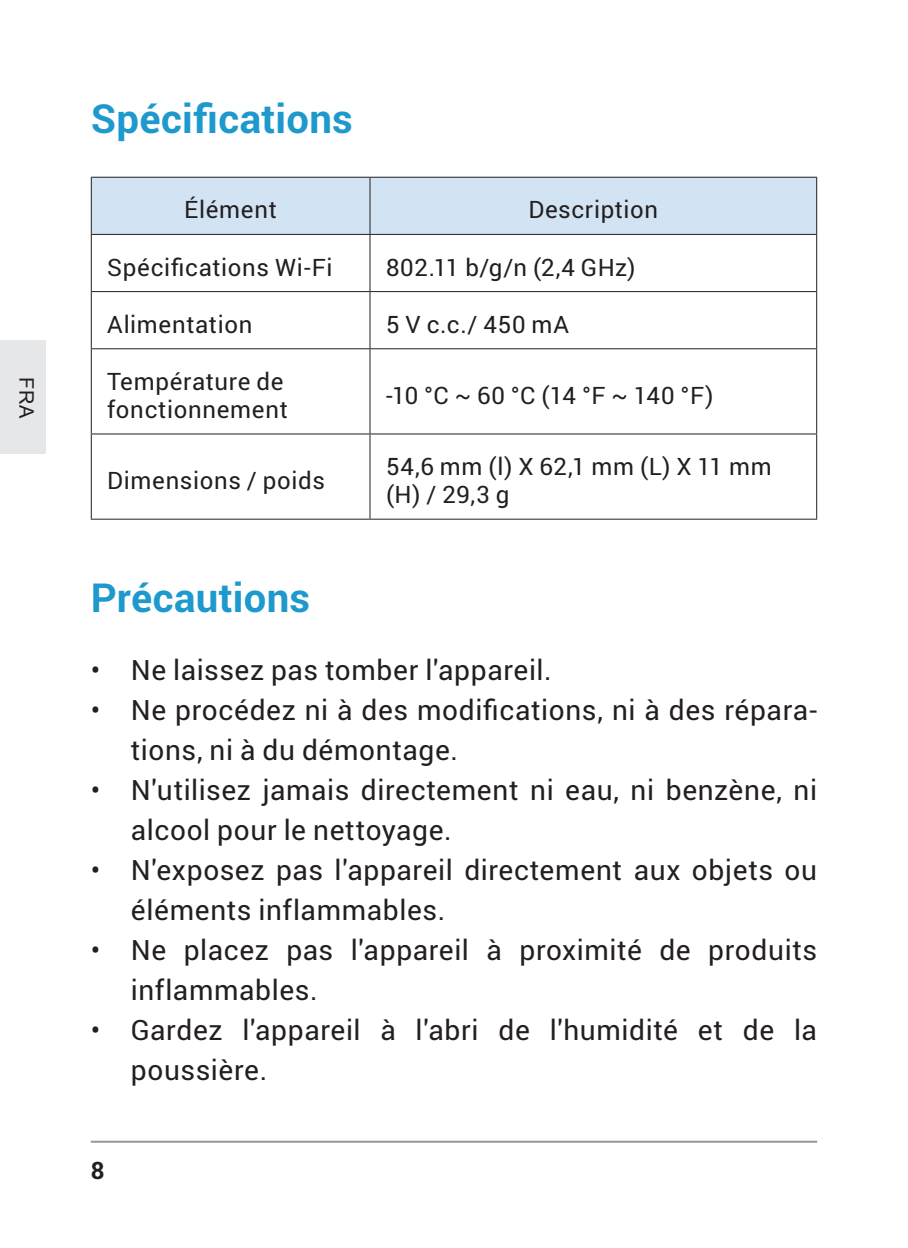
<style>
.page{position:relative;width:908px;height:1248px;background:#fff}
.page>*{position:absolute;margin:0;border:0;box-sizing:border-box;transform-origin:0 0}
.t1{font:700 40px "Roboto";letter-spacing:.01em;color:#1e99cd}
.list-bul{font:28px/40px "Roboto";letter-spacing:.02em;color:#231f20}
.list-bul-first{font:28px "Roboto";letter-spacing:.02em;color:#231f20}
.main-p{font:24px/28px "Roboto";letter-spacing:.025em;color:#231f20}
.t2{font:700 24px "Roboto";color:#231f20}
.t3{font:20px "Arial";color:#231f20}
</style>
<div class="page">
<hr style="left:91px;top:1140px;width:725px;height:2px;background:#939598">
<div style="left:0;top:340px;width:45px;height:114px;background:#e6e7e9"></div>
<div style="left:92px;top:178px;width:723px;height:56px;background:#d2e4f3"></div>
<hr style="left:91px;top:176px;width:279px;height:2px;background:#231f20">
<hr style="left:91px;top:178px;width:1px;height:56px;background:#231f20">
<hr style="left:370px;top:176px;width:446px;height:2px;background:#231f20">
<hr style="left:369px;top:178px;width:1px;height:56px;background:#231f20">
<hr style="left:815px;top:178px;width:2px;height:56px;background:#231f20">
<hr style="left:91px;top:234px;width:279px;height:1px;background:#231f20">
<hr style="left:91px;top:235px;width:1px;height:56px;background:#231f20">
<hr style="left:370px;top:234px;width:446px;height:1px;background:#231f20">
<hr style="left:369px;top:235px;width:1px;height:56px;background:#231f20">
<hr style="left:815px;top:235px;width:2px;height:56px;background:#231f20">
<hr style="left:91px;top:291px;width:279px;height:1px;background:#231f20">
<hr style="left:91px;top:292px;width:1px;height:56px;background:#231f20">
<hr style="left:370px;top:291px;width:446px;height:1px;background:#231f20">
<hr style="left:369px;top:292px;width:1px;height:56px;background:#231f20">
<hr style="left:815px;top:292px;width:2px;height:56px;background:#231f20">
<hr style="left:91px;top:348px;width:279px;height:1px;background:#231f20">
<hr style="left:91px;top:349px;width:1px;height:84px;background:#231f20">
<hr style="left:91px;top:433px;width:279px;height:1px;background:#231f20">
<hr style="left:91px;top:434px;width:1px;height:84px;background:#231f20">
<hr style="left:370px;top:348px;width:446px;height:1px;background:#231f20">
<hr style="left:369px;top:349px;width:1px;height:84px;background:#231f20">
<hr style="left:815px;top:349px;width:2px;height:84px;background:#231f20">
<hr style="left:370px;top:433px;width:446px;height:1px;background:#231f20">
<hr style="left:369px;top:434px;width:1px;height:84px;background:#231f20">
<hr style="left:815px;top:434px;width:2px;height:84px;background:#231f20">
<hr style="left:91px;top:518px;width:279px;height:2px;background:#231f20">
<hr style="left:370px;top:518px;width:446px;height:2px;background:#231f20">
<p class="t3" style="left:40px;top:376px;width:44px;rotate:90deg">FRA</p>
<p class="t1" style="left:91px;top:90px;width:263px">Spécifications</p>
<p class="main-p" style="left:184px;top:195px;width:94px">Élément</p>
<p class="main-p" style="left:528px;top:195px;width:131px">Description</p>
<p class="main-p" style="left:107px;top:252px;width:227px">Spécifications Wi-Fi</p>
<p class="main-p" style="left:386px;top:252px;width:251px">802.11 b/g/n (2,4 GHz)</p>
<p class="main-p" style="left:107px;top:309px;width:146px">Alimentation</p>
<p class="main-p" style="left:386px;top:309px;width:184px">5 V c.c./ 450 mA</p>
<p class="main-p" style="left:107px;top:366px;width:182px">Température de fonctionnement</p>
<p class="main-p" style="left:386px;top:380px;width:329px">-10 °C ~ 60 °C (14 °F ~ 140 °F)</p>
<p class="main-p" style="left:107px;top:465px;width:219px">Dimensions / poids</p>
<p class="t1" style="left:91px;top:569px;width:221px">Précautions</p>
<p class="main-p" style="left:386px;top:451px;width:387px">54,6 mm (l) X 62,1 mm (L) X 11 mm (H) / 29,3 g</p>
<p class="list-bul-first" style="left:91px;top:650px;width:462px">• Ne laissez pas tomber l'appareil.</p>
<p class="list-bul" style="left:131px;top:688px;width:687px;text-indent:-40px">• Ne procédez ni à des modifications, ni à des répara&shy;tions, ni à du démontage.</p>
<p class="list-bul" style="left:131px;top:768px;width:687px;text-indent:-40px">• N'utilisez jamais directement ni eau, ni benzène, ni alcool pour le nettoyage.</p>
<p class="list-bul" style="left:131px;top:848px;width:687px;text-indent:-40px">• N'exposez pas l'appareil directement aux objets ou éléments inflammables.</p>
<p class="list-bul" style="left:131px;top:928px;width:687px;text-indent:-40px">• Ne placez pas l'appareil à proximité de produits inflammables.</p>
<p class="list-bul" style="left:131px;top:1008px;width:687px;text-indent:-40px">• Gardez l'appareil à l'abri de l'humidité et de la poussière.</p>
<p class="t2" style="left:91px;top:1153px;width:15px">8</p>
</div>
